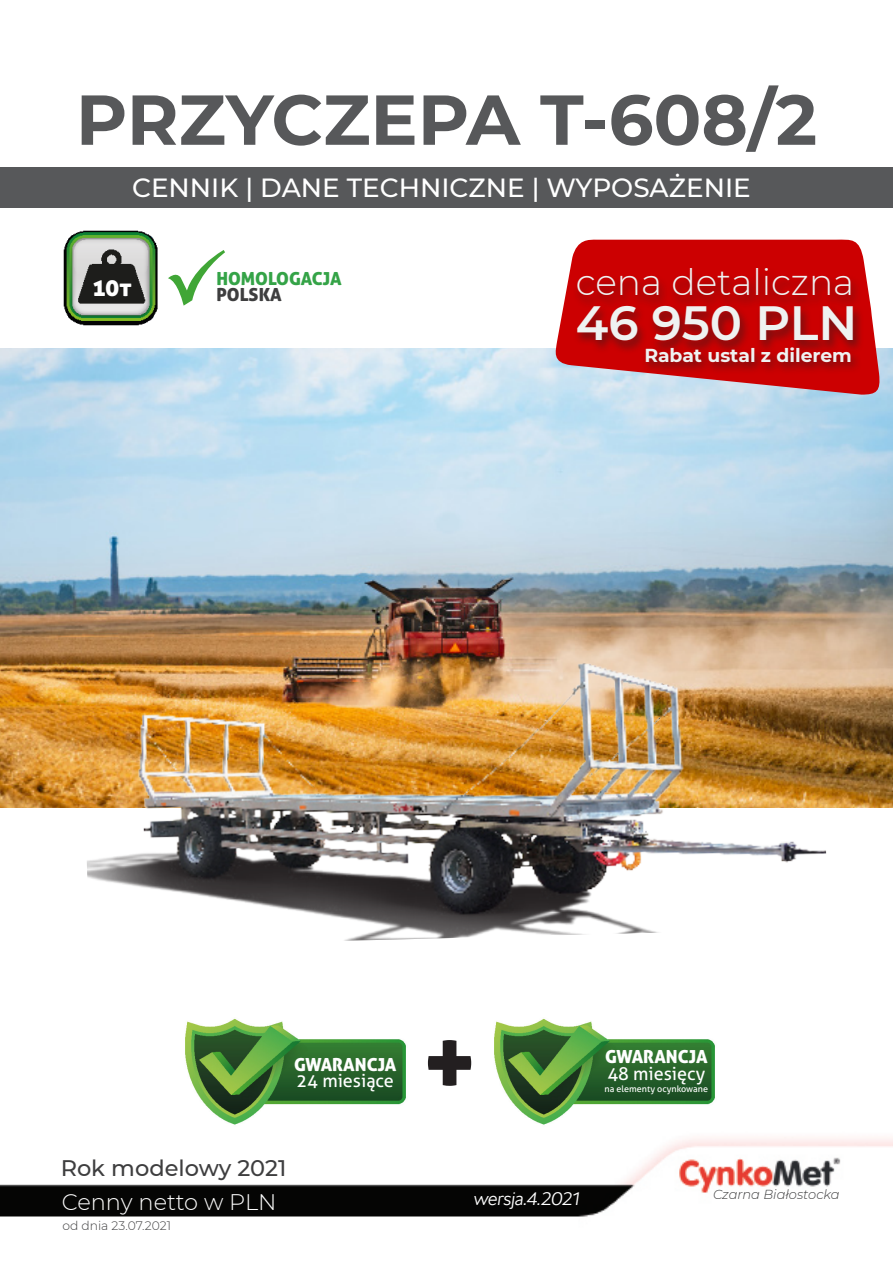
<style>
.page{position:relative;width:893px;height:1263px;background:#fff}
.page>*{position:absolute;margin:0;border:0;box-sizing:border-box;transform-origin:0 0}
.t1{font:96px "Aller Display";color:#231f20}
.t2{font:700 70.5px "Montserrat";color:#57585a}
.t3{font:600 48px "Montserrat";color:#eff2f1}
.t4{font:300 36px "Montserrat";color:#eff2f1}
.t5{font:500 26.25px "Montserrat";color:#fff}
.t6{font:24px "Aller Display";color:#fff}
.t7{font:500 22.5px "Montserrat";color:#3e3e3f}
.t8{font:300 22.5px "Montserrat";letter-spacing:-.005em;color:#fff}
.t9{font:700 18.75px "Montserrat";color:#eff2f1}
.t10{font:18px "Aller";color:#fff}
.t11{font:18px "Aller Display";color:#fff}
.t12{font:italic 300 18px "SKODA Next";letter-spacing:-.01em;color:#fff}
.t13{font:18px "Aller Display";color:#34a347}
.t14{font:18px "Aller Display";color:#3e3e3f}
.t15{font:italic 300 13.05px "Montserrat";color:#3e3e3f}
.t16{font:300 12.3px "Montserrat";color:#3e3e3f}
.t17{font:9px "Aller";color:#fff}
</style>
<div class="page">
<img style="left:0;top:1137px;width:893px;height:80px">
<img style="left:0;top:348px;width:893px;height:460px">
<div style="left:0;top:167px;width:893px;height:40px;background:#57585a"></div>
<svg style="left:168px;top:250px;width:57px;height:56px"></svg>
<svg style="left:551px;top:239px;width:330px;height:156px;background:#d25d61"></svg>
<img style="left:82px;top:657px;width:746px;height:284px">
<img style="left:185px;top:1018px;width:221px;height:107px">
<img style="left:494px;top:1018px;width:221px;height:107px">
<div style="left:573px;top:304px;width:291px;height:51px;background:#231f20;opacity:.55"></div>
<img style="left:64px;top:230px;width:94px;height:95px">
<div style="left:641px;top:345px;width:221px;height:30px;background:#231f20;opacity:.55"></div>
<div style="left:573px;top:267px;width:289px;height:42px;background:#231f20;opacity:.55"></div>
<p class="t2" style="left:76px;top:69px;width:743px">PRZYCZEPA T-608/2</p>
<p class="t5" style="left:132px;top:169px;width:620px">CENNIK | DANE TECHNICZNE | WYPOSAŻENIE</p>
<p class="t6" style="left:93px;top:272px;width:40px">10t</p>
<p class="t13" style="left:216px;top:267px;width:127px">HOMOLOGACJA</p>
<p class="t14" style="left:216px;top:283px;width:67px">POLSKA</p>
<p class="t4" style="left:576px;top:258px;width:280px">cena detaliczna</p>
<p class="t3" style="left:576px;top:289px;width:283px">46 950 PLN</p>
<p class="t9" style="left:644px;top:342px;width:209px">Rabat ustal z dilerem</p>
<p class="t11" style="left:294px;top:1053px;width:104px">GWARANCJA</p>
<p class="t10" style="left:296px;top:1070px;width:99px">24 miesiące</p>
<p class="t7" style="left:61px;top:1152px;width:227px">Rok modelowy 2021</p>
<p class="t8" style="left:62px;top:1186px;width:216px">Cenny netto w PLN</p>
<p class="t16" style="left:62px;top:1217px;width:110px">od dnia 23.07.2021</p>
<p class="t1" style="left:422px;top:1001px;width:57px">+</p>
<p class="t11" style="left:605px;top:1045px;width:104px">GWARANCJA</p>
<p class="t10" style="left:607px;top:1062px;width:99px">48 miesięcy</p>
<p class="t17" style="left:605px;top:1083px;width:105px">na elementy ocynkowane</p>
<p class="t12" style="left:474px;top:1188px;width:107px">wersja.4.2021</p>
<p class="t15" style="left:713px;top:1186px;width:128px">Czarna Białostocka</p>
</div>
